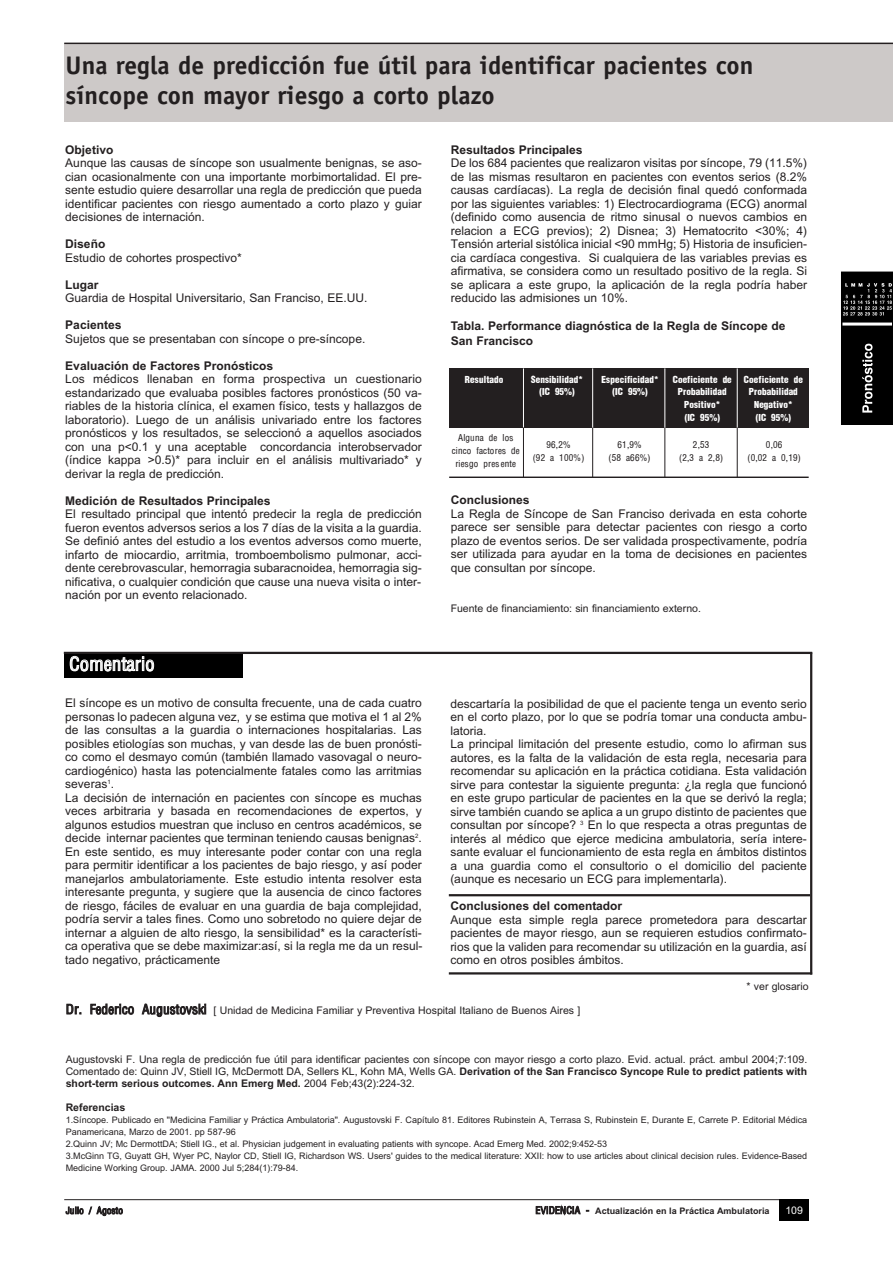
<style>
.page{position:relative;width:893px;height:1263px;background:#fff}
.page>*{position:absolute;margin:0;border:0;box-sizing:border-box;transform-origin:0 0}
.t1{font:700 25.5px/30.6px "Officina Sans";color:#231f20}
.t2{font:21px "Helvetica Conth";letter-spacing:-.005em;color:#fff}
.t3{font:12px/13.5px "Arial";color:#231f20;text-align:justify}
.t4{font:700 12px/14.4px "Arial";color:#231f20}
.t5{font:10.5px/12px "Arial";color:#231f20;text-align:justify}
.t6{font:10.5px/12.8px "Helvetica Condensed Black Se";color:#fff;text-align:center}
.t7{font:10.5px/12.8px "Helvetica Conth";color:#231f20;text-align:center}
.t8{font:700 10.5px "Arial";color:#231f20}
.t9{font:10.5px "Arial";color:#fff}
.t10{font:9px/12px "Arial";color:#231f20}
.t11{font:700 9px "Arial";color:#231f20}
.s1{font-family:"Helvetica Conth";font-size:15px}
.s2{font-weight:700}
.s3{font-family:"Helvetica Conth";font-weight:400;font-size:11.25px}
</style>
<div class="page">
<div style="left:64px;top:43px;width:828px;height:79px;background:#cdc9c8"></div>
<hr style="left:64px;top:43px;width:828px;height:1px;background:#231f20">
<div style="left:64px;top:653px;width:179px;height:25px;background:#000"></div>
<hr style="left:449px;top:972px;width:363px;height:3px;background:#231f20">
<hr style="left:449px;top:894px;width:361px;height:2px;background:#231f20">
<hr style="left:449px;top:477px;width:359px;height:1px;background:#231f20">
<div style="left:449px;top:368px;width:359px;height:60px;background:#231f20"></div>
<hr style="left:523px;top:368px;width:1px;height:60px;background:#fff">
<hr style="left:592px;top:368px;width:1px;height:60px;background:#fff">
<hr style="left:664px;top:368px;width:1px;height:60px;background:#fff">
<hr style="left:736px;top:368px;width:1px;height:60px;background:#fff">
<hr style="left:736px;top:428px;width:1px;height:50px;background:#231f20">
<hr style="left:664px;top:428px;width:1px;height:50px;background:#231f20">
<hr style="left:592px;top:428px;width:1px;height:50px;background:#231f20">
<hr style="left:523px;top:428px;width:1px;height:49px;background:#231f20">
<svg style="left:841px;top:272px;width:51px;height:153px;background:#161616"></svg>
<hr style="left:810px;top:652px;width:2px;height:323px;background:#231f20">
<hr style="left:64px;top:1199px;width:744px;height:1px;background:#231f20">
<div style="left:779px;top:1199px;width:29px;height:21px;background:#000"></div>
<hr style="left:64px;top:652px;width:748px;height:2px;background:#231f20">
<h1 class="t1" style="left:66px;top:49px;width:689px">Una regla de predicción fue útil para identificar pacientes con síncope con mayor riesgo a corto plazo</h1>
<p class="t4" style="left:450px;top:142px;width:133px">Resultados Principales</p>
<p class="t3" style="left:450px;top:156px;width:358px">De los 684 pacientes que realizaron visitas por síncope, 79 (11.5%) de las mismas resultaron en pacientes con eventos serios (8.2% causas cardíacas). La regla de decisión final quedó conformada por las siguientes variables: 1) Electrocardiograma (ECG) anormal (definido como ausencia de ritmo sinusal o nuevos cambios en relacion a ECG previos); 2) Disnea; 3) Hematocrito &lt;30%; 4)<br>Tensión arterial sistólica inicial &lt;90 mmHg; 5) Historia de insuficien&shy;cia cardíaca congestiva. Si cualquiera de las variables previas es afirmativa, se considera como un resultado positivo de la regla. Si se aplicara a este grupo, la aplicación de la regla podría haber reducido las admisiones un 10%.</p>
<p class="t4" style="left:65px;top:142px;width:50px">Objetivo</p>
<p class="t3" style="left:65px;top:156px;width:358px">Aunque las causas de síncope son usualmente benignas, se aso&shy;cian ocasionalmente con una importante morbimortalidad. El pre&shy;sente estudio quiere desarrollar una regla de predicción que pueda identificar pacientes con riesgo aumentado a corto plazo y guiar decisiones de internación.</p>
<p class="t4" style="left:65px;top:237px;width:42px">Diseño</p>
<p class="t3" style="left:65px;top:251px;width:178px">Estudio de cohortes prospectivo*</p>
<p class="t4" style="left:65px;top:277px;width:35px">Lugar</p>
<p class="t3" style="left:65px;top:291px;width:304px">Guardia de Hospital Universitario, San Franciso, EE.UU.</p>
<p class="t4" style="left:65px;top:318px;width:58px">Pacientes</p>
<p class="t3" style="left:65px;top:332px;width:301px">Sujetos que se presentaban con síncope o pre-síncope.</p>
<p class="t4" style="left:65px;top:358px;width:209px">Evaluación de Factores Pronósticos</p>
<p class="t3" style="left:65px;top:372px;width:358px">Los médicos llenaban en forma prospectiva un cuestionario estandarizado que evaluaba posibles factores pronósticos (50 va&shy;riables de la historia clínica, el examen físico, tests y hallazgos de laboratorio). Luego de un análisis univariado entre los factores pronósticos y los resultados, se seleccionó a aquellos asociados con una p&lt;0.1 y una aceptable concordancia interobservador (índice kappa &gt;0.5)* para incluir en el análisis multivariado* y derivar la regla de predicción.</p>
<p class="t4" style="left:65px;top:493px;width:207px">Medición de Resultados Principales</p>
<p class="t3" style="left:65px;top:507px;width:358px">El resultado principal que intentó predecir la regla de predicción fueron eventos adversos serios a los 7 días de la visita a la guardia.<br>Se definió antes del estudio a los eventos adversos como muerte, infarto de miocardio, arritmia, tromboembolismo pulmonar, acci&shy;dente cerebrovascular, hemorragia subaracnoidea, hemorragia sig&shy;nificativa, o cualquier condición que cause una nueva visita o inter&shy;nación por un evento relacionado.</p>
<p class="t4" style="left:450px;top:319px;width:336px">Tabla. Performance diagnóstica de la Regla de Síncope de<br>San Francisco</p>
<p class="t6" style="left:531px;top:373px;width:53px">Sensibilidad* (IC 95%)</p>
<p class="t6" style="left:601px;top:373px;width:59px">Especificidad* (IC 95%)</p>
<p class="t6" style="left:672px;top:373px;width:61px">Coeficiente de<br>Probabilidad<br>Positivo*<br>(IC 95%)</p>
<p class="t6" style="left:743px;top:373px;width:61px">Coeficiente de<br>Probabilidad<br>Negativo*<br>(IC 95%)</p>
<p class="t6" style="left:465px;top:373px;width:40px">Resultado</p>
<p class="t7" style="left:451px;top:432px;width:70px">Alguna de los cinco factores de riesgo presente</p>
<p class="t7" style="left:532px;top:439px;width:53px">96,2%<br>(92 a 100%)</p>
<p class="t7" style="left:608px;top:439px;width:44px">61,9%<br>(58 a66%)</p>
<p class="t7" style="left:679px;top:439px;width:46px">2,53<br>(2,3 a 2,8)</p>
<p class="t7" style="left:747px;top:439px;width:55px">0,06<br>(0,02 a 0,19)</p>
<p class="t4" style="left:450px;top:493px;width:80px">Conclusiones</p>
<p class="t3" style="left:450px;top:507px;width:358px">La Regla de Síncope de San Franciso derivada en esta cohorte parece ser sensible para detectar pacientes con riesgo a corto plazo de eventos serios. De ser validada prospectivamente, podría ser utilizada para ayudar en la toma de decisiones en pacientes que consultan por síncope.</p>
<p class="t5" style="left:450px;top:603px;width:252px">Fuente de financiamiento: sin financiamiento externo.</p>
<h2 class="t2" style="left:69px;top:656px;width:87px">Comentario</h2>
<p class="t3" style="left:65px;top:696px;width:358px;text-align:left">El síncope es un motivo de consulta frecuente, una de cada cuatro personas lo padecen alguna vez, y se estima que motiva el 1 al 2% de las consultas a la guardia o internaciones hospitalarias. Las posibles etiologías son muchas, y van desde las de buen pronósti&shy;co como el desmayo común (también llamado vasovagal o neuro&shy;cardiogénico) hasta las potencialmente fatales como las arritmias severas<sup>1</sup>.<br>La decisión de internación en pacientes con síncope es muchas veces arbitraria y basada en recomendaciones de expertos, y algunos estudios muestran que incluso en centros académicos, se decide internar pacientes que terminan teniendo causas benignas<sup>2</sup>.<br>En este sentido, es muy interesante poder contar con una regla para permitir identificar a los pacientes de bajo riesgo, y así poder manejarlos ambulatoriamente. Este estudio intenta resolver esta interesante pregunta, y sugiere que la ausencia de cinco factores de riesgo, fáciles de evaluar en una guardia de baja complejidad, podría servir a tales fines. Como uno sobretodo no quiere dejar de internar a alguien de alto riesgo, la sensibilidad* es la característi&shy;ca operativa que se debe maximizar:así, si la regla me da un resul&shy;tado negativo, prácticamente</p>
<p class="t3" style="left:450px;top:697px;width:358px;text-align:left">descartaría la posibilidad de que el paciente tenga un evento serio en el corto plazo, por lo que se podría tomar una conducta ambu&shy;latoria.<br>La principal limitación del presente estudio, como lo afirman sus autores, es la falta de la validación de esta regla, necesaria para recomendar su aplicación en la práctica cotidiana. Esta validación sirve para contestar la siguiente pregunta: ¿la regla que funcionó en este grupo particular de pacientes en la que se derivó la regla; sirve también cuando se aplica a un grupo distinto de pacientes que consultan por síncope? <sup>3</sup> En lo que respecta a otras preguntas de interés al médico que ejerce medicina ambulatoria, sería intere&shy;sante evaluar el funcionamiento de esta regla en ámbitos distintos a una guardia como el consultorio o el domicilio del paciente (aunque es necesario un ECG para implementarla).</p>
<p class="t4" style="left:450px;top:899px;width:173px">Conclusiones del comentador</p>
<p class="t3" style="left:450px;top:913px;width:358px">Aunque esta simple regla parece prometedora para descartar pacientes de mayor riesgo, aun se requieren estudios confirmato&shy;rios que la validen para recomendar su utilización en la guardia, así como en otros posibles ámbitos.</p>
<p class="t5" style="left:746px;top:981px;width:63px">* ver glosario</p>
<p class="t5" style="left:66px;top:1005px;width:516px"><span class="s1">Dr. Federico Augustovski</span> [ Unidad de Medicina Familiar y Preventiva Hospital Italiano de Buenos Aires ]</p>
<p class="t5" style="left:66px;top:1053px;width:743px">Augustovski F. Una regla de predicción fue útil para identificar pacientes con síncope con mayor riesgo a corto plazo. Evid. actual. práct. ambul 2004;7:109.<br>Comentado de: Quinn JV, Stiell IG, McDermott DA, Sellers KL, Kohn MA, Wells GA. <span class="s2">Derivation of the San Francisco Syncope Rule to predict patients with short-term serious outcomes. Ann Emerg Med.</span> 2004 Feb;43(2):224-32.</p>
<p class="t8" style="left:66px;top:1101px;width:61px">Referencias</p>
<p class="t10" style="left:66px;top:1114px;width:743px">1.Síncope. Publicado en "Medicina Familiar y Práctica Ambulatoria". Augustovski F. Capítulo 81. Editores Rubinstein A, Terrasa S, Rubinstein E, Durante E, Carrete P. Editorial Médica Panamericana, Marzo de 2001. pp 587-96<br>2.Quinn JV; Mc DermottDA; Stiell IG., et al. Physician judgement in evaluating patients with syncope. Acad Emerg Med. 2002;9:452-53<br>3.McGinn TG, Guyatt GH, Wyer PC, Naylor CD, Stiell IG, Richardson WS. Users' guides to the medical literature: XXII: how to use articles about clinical decision rules. Evidence-Based Medicine Working Group. JAMA. 2000 Jul 5;284(1):79-84.</p>
<p class="t7" style="left:66px;top:1205px;width:59px">Julio / Agosto</p>
<p class="t11" style="left:535px;top:1206px;width:235px"><span class="s3">EVIDENCIA -</span> Actualización en la Práctica Ambulatoria</p>
<p class="t9" style="left:785px;top:1204px;width:19px">109</p>
</div>
